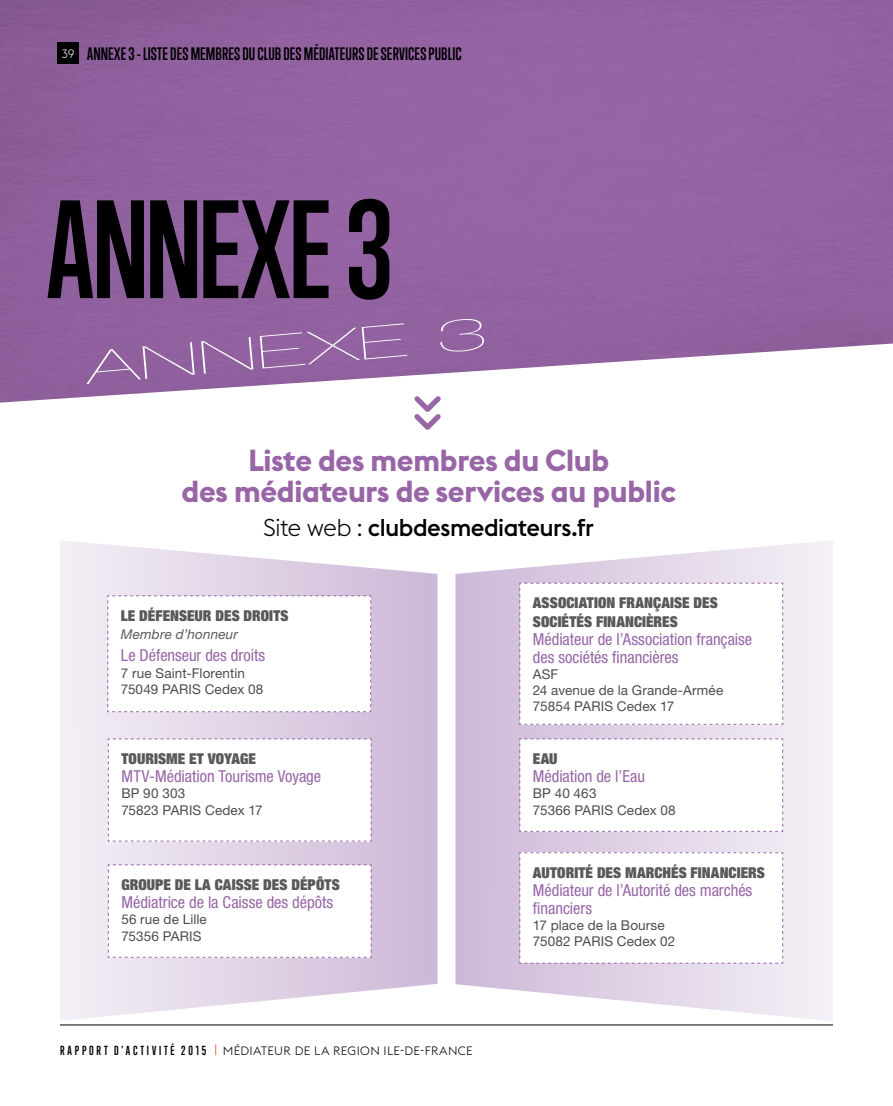
<style>
.page{position:relative;width:893px;height:1106px;background:#fff}
.page>*{position:absolute;margin:0;border:0;box-sizing:border-box;transform-origin:0 0}
.t1{font:700 127.5px "Trump Gothic Pro";letter-spacing:-.01em;color:#000}
.t2{font:48px "Walkway Ultra Expand";color:#fff}
.t3{font:700 30px/31.5px "Euclid Flex";letter-spacing:-.01em;color:#9866a7;text-align:center}
.t4{font:500 24px "Euclid Flex";letter-spacing:-.02em;color:#000}
.t5{font:condensed 16.5px/18px "Helvetica Neue";letter-spacing:-.005em;color:#9866a7}
.t6{font:700 16.5px "Trump Gothic Pro";letter-spacing:.005em;color:#000}
.t7{font:900 expanded 15px/18px "Helvetica Neue";letter-spacing:.005em;color:#58595b}
.t8{font:13.5px/16.2px "Helvetica Neue";letter-spacing:.01em;color:#4b4d4d}
.t9{font:italic 13.5px "Helvetica Neue";letter-spacing:.015em;color:#58595b}
.t10{font:300 12px "Euclid Flex";letter-spacing:.025em;color:#000}
.s1{font-family:"Euclid Flex";font-weight:300;font-size:12px;color:#fff}
.s2{font-weight:300}
.s3{font-family:"Trump Gothic Pro";font-weight:700}
.s4{color:#ee3124}
</style>
<div class="page">
<hr style="left:60px;top:1024px;width:773px;height:1px;background:#000">
<img style="left:0;top:0;width:893px;height:402px">
<svg style="left:455px;top:541px;width:378px;height:480px"></svg>
<svg style="left:60px;top:540px;width:377px;height:480px"></svg>
<svg style="left:410px;top:391px;width:36px;height:39px"></svg>
<svg style="left:107px;top:595px;width:264px;height:117px"></svg>
<svg style="left:108px;top:738px;width:264px;height:103px"></svg>
<svg style="left:108px;top:864px;width:264px;height:94px"></svg>
<svg style="left:519px;top:852px;width:264px;height:112px"></svg>
<svg style="left:519px;top:738px;width:264px;height:94px"></svg>
<svg style="left:519px;top:582px;width:264px;height:143px"></svg>
<div style="left:57px;top:43px;width:22px;height:21px;background:#000"></div>
<p class="t6" style="left:62px;top:43px;width:402px"><span class="s1">39</span> ANNEXE 3 - LISTE DES MEMBRES DU CLUB DES MÉDIATEURS DE SERVICES PUBLIC</p>
<h1 class="t1" style="left:47px;top:172px;width:348px">ANNEXE 3</h1>
<h2 class="t2" style="left:82px;top:342px;width:406px;rotate:-5deg">ANNEXE 3</h2>
<h3 class="t3" style="left:182px;top:445px;width:496px">Liste des membres du Club<br>des médiateurs de services au public</h3>
<h3 class="t4" style="left:264px;top:514px;width:332px"><span class="s2">Site web :</span> clubdesmediateurs.fr</h3>
<p class="t7" style="left:121px;top:606px;width:169px">LE DÉFENSEUR DES DROITS</p>
<p class="t9" style="left:121px;top:626px;width:119px">Membre d’honneur</p>
<p class="t5" style="left:121px;top:646px;width:146px">Le Défenseur des droits</p>
<p class="t8" style="left:121px;top:664px;width:144px">7 rue Saint-Florentin<br>75049 PARIS Cedex 08</p>
<p class="t7" style="left:121px;top:749px;width:136px">TOURISME ET VOYAGE</p>
<p class="t5" style="left:121px;top:767px;width:201px">MTV-Médiation Tourisme Voyage</p>
<p class="t8" style="left:121px;top:785px;width:143px">BP 90 303<br>75823 PARIS Cedex 17</p>
<p class="t7" style="left:121px;top:875px;width:220px">GROUPE DE LA CAISSE DES DÉPÔTS</p>
<p class="t5" style="left:121px;top:893px;width:213px">Médiatrice de la Caisse des dépôts</p>
<p class="t8" style="left:121px;top:911px;width:87px">56 rue de Lille<br>75356 PARIS</p>
<p class="t10" style="left:60px;top:1043px;width:414px"><span class="s3">R A P P O R T D 'A C T I V I T É 2 0 1 5</span> <span class="s4">|</span> MÉDIATEUR DE LA REGION ILE-DE-FRANCE</p>
<p class="t7" style="left:533px;top:594px;width:186px">ASSOCIATION FRANÇAISE DES<br>SOCIÉTÉS FINANCIÈRES</p>
<p class="t5" style="left:533px;top:629px;width:221px">Médiateur de l’Association française des sociétés financières</p>
<p class="t8" style="left:533px;top:665px;width:192px">ASF<br>24 avenue de la Grande-Armée<br>75854 PARIS Cedex 17</p>
<p class="t7" style="left:533px;top:749px;width:26px">EAU</p>
<p class="t5" style="left:533px;top:767px;width:114px">Médiation de l’Eau</p>
<p class="t8" style="left:533px;top:785px;width:144px">BP 40 463<br>75366 PARIS Cedex 08</p>
<p class="t7" style="left:533px;top:863px;width:233px">AUTORITÉ DES MARCHÉS FINANCIERS</p>
<p class="t5" style="left:533px;top:881px;width:221px">Médiateur de l’Autorité des marchés financiers</p>
<p class="t8" style="left:533px;top:917px;width:144px">17 place de la Bourse<br>75082 PARIS Cedex 02</p>
</div>
